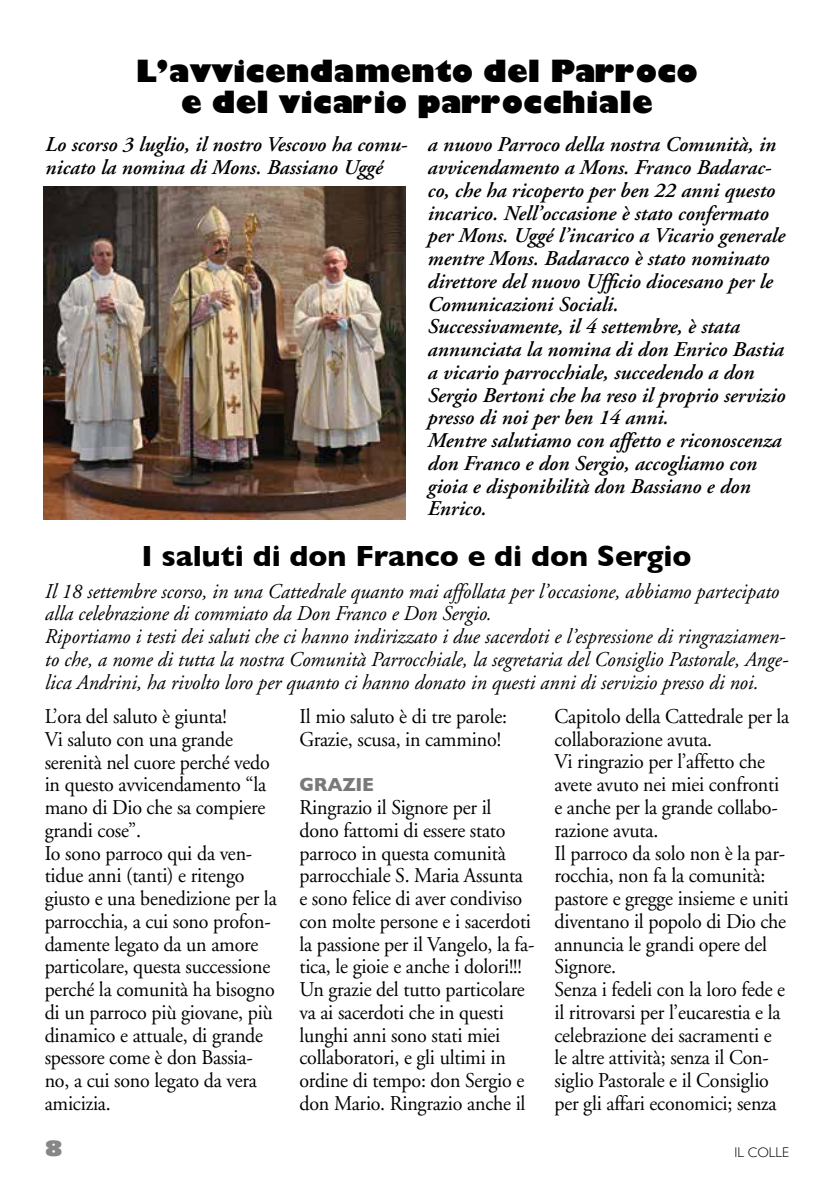
<style>
.page{position:relative;width:819px;height:1191px;background:#fff}
.page>*{position:absolute;margin:0;border:0;box-sizing:border-box;transform-origin:0 0}
.t1{font:800 29.75px/31.5px "Gill Sans";color:#000;text-align:center}
.t2{font:700 29.75px "Gill Sans";color:#000}
.t3{font:21px/22.8px "Adobe Garamond";letter-spacing:-.01em;color:#000;scale:.95 1}
.t4{font:italic 600 21px/22.8px "Adobe Garamond";color:#000}
.t5{font:italic 21px/22.8px "Adobe Garamond";color:#000}
.t6{font:800 21px "Gill Sans";color:#878787}
.t7{font:700 19.25px "Gill Sans";letter-spacing:-.01em;color:#797979;scale:.95 1}
.t8{font:300 14px "Gill Sans";color:#000}
</style>
<div class="page">
<img style="left:43px;top:187px;width:363px;height:332px">
<h1 class="t1" style="left:136px;top:55px;width:563px">L’avvicendamento del Parroco e del vicario parrocchiale</h1>
<p class="t4" style="left:45px;top:134px;width:364px">Lo scorso 3 luglio, il nostro Vescovo ha comu&shy;nicato la nomina di Mons. Bassiano Uggé</p>
<p class="t4" style="left:427px;top:134px;width:359px">a nuovo Parroco della nostra Comunità, in avvicendamento a Mons. Franco Badarac&shy;co, che ha ricoperto per ben 22 anni questo incarico. Nell’occasione è stato confermato per Mons. Uggé l’incarico a Vicario generale mentre Mons. Badaracco è stato nominato direttore del nuovo Ufficio diocesano per le Comunicazioni Sociali.<br>Successivamente, il 4 settembre, è stata annunciata la nomina di don Enrico Bastia a vicario parrocchiale, succedendo a don Sergio Bertoni che ha reso il proprio servizio presso di noi per ben 14 anni.<br>Mentre salutiamo con affetto e riconoscenza don Franco e don Sergio, accogliamo con gioia e disponibilità don Bassiano e don Enrico.</p>
<h1 class="t2" style="left:141px;top:532px;width:552px">I saluti di don Franco e di don Sergio</h1>
<p class="t5" style="left:44px;top:580px;width:745px">Il 18 settembre scorso, in una Cattedrale quanto mai affollata per l’occasione, abbiamo partecipato alla celebrazione di commiato da Don Franco e Don Sergio.<br>Riportiamo i testi dei saluti che ci hanno indirizzato i due sacerdoti e l’espressione di ringraziamen&shy;to che, a nome di tutta la nostra Comunità Parrocchiale, la segretaria del Consiglio Pastorale, Ange&shy;lica Andrini, ha rivolto loro per quanto ci hanno donato in questi anni di servizio presso di noi.</p>
<p class="t3" style="left:45px;top:705px;width:246px">L’ora del saluto è giunta!<br>Vi saluto con una grande serenità nel cuore perché vedo in questo avvicendamento “la mano di Dio che sa compiere grandi cose”.<br>Io sono parroco qui da ven&shy;tidue anni (tanti) e ritengo giusto e una benedizione per la parrocchia, a cui sono profon&shy;damente legato da un amore particolare, questa successione perché la comunità ha bisogno di un parroco più giovane, più dinamico e attuale, di grande spessore come è don Bassia&shy;no, a cui sono legato da vera amicizia.</p>
<p class="t3" style="left:299px;top:705px;width:220px">Il mio saluto è di tre parole:<br>Grazie, scusa, in cammino!</p>
<p class="t7" style="left:299px;top:769px;width:80px">GRAZIE</p>
<p class="t3" style="left:299px;top:796px;width:249px">Ringrazio il Signore per il dono fattomi di essere stato parroco in questa comunità parrocchiale S. Maria Assunta e sono felice di aver condiviso con molte persone e i sacerdoti la passione per il Vangelo, la fa&shy;tica, le gioie e anche i dolori!!!<br>Un grazie del tutto particolare va ai sacerdoti che in questi lunghi anni sono stati miei collaboratori, e gli ultimi in ordine di tempo: don Sergio e don Mario. Ringrazio anche il</p>
<p class="t3" style="left:554px;top:705px;width:249px">Capitolo della Cattedrale per la collaborazione avuta.<br>Vi ringrazio per l’affetto che avete avuto nei miei confronti e anche per la grande collabo&shy;razione avuta.<br>Il parroco da solo non è la par&shy;rocchia, non fa la comunità: pastore e gregge insieme e uniti diventano il popolo di Dio che annuncia le grandi opere del<br>Signore.<br>Senza i fedeli con la loro fede e il ritrovarsi per l’eucarestia e la celebrazione dei sacramenti e le altre attività; senza il Con&shy;siglio Pastorale e il Consiglio per gli affari economici; senza</p>
<p class="t6" style="left:45px;top:1132px;width:19px">8</p>
<p class="t8" style="left:734px;top:1141px;width:56px">IL COLLE</p>
</div>
